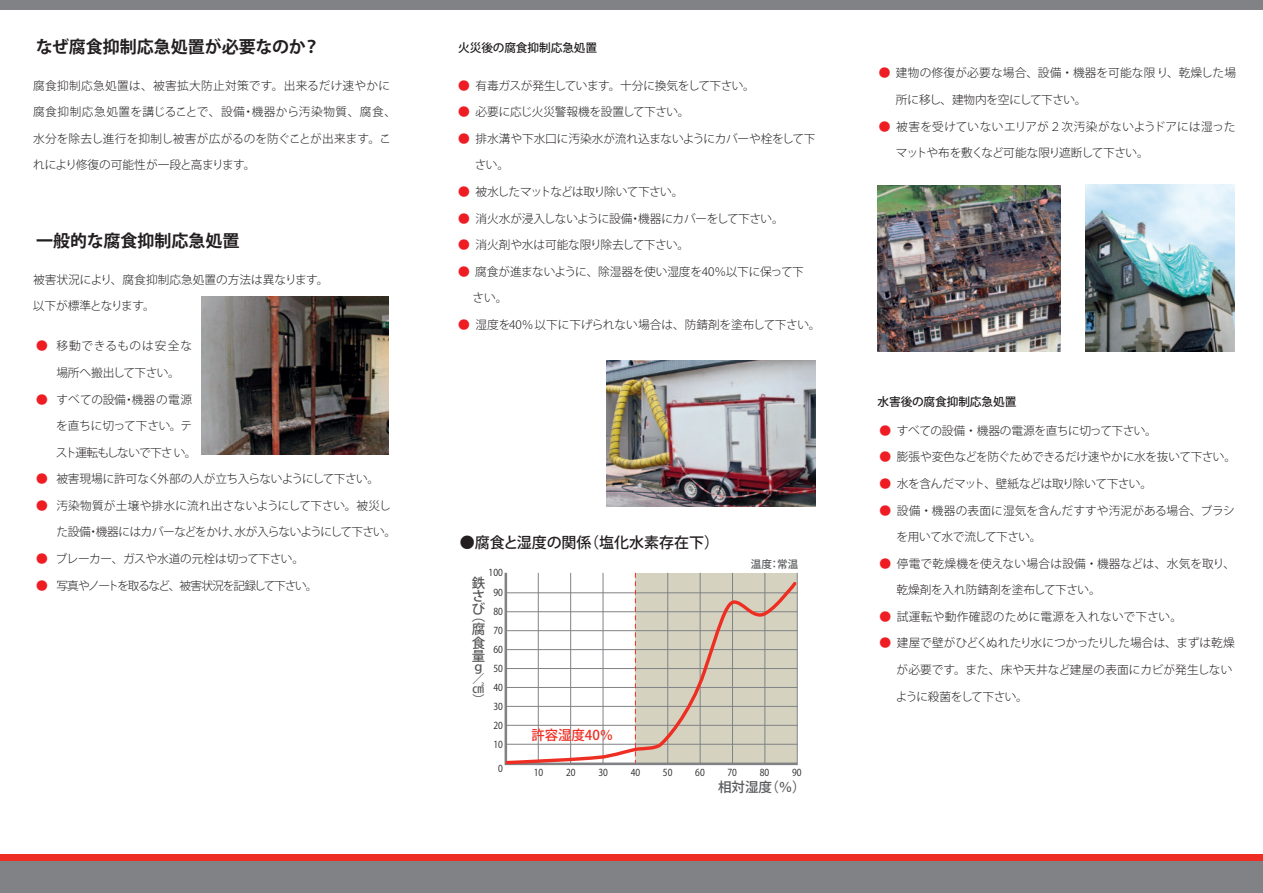
<style>
.page{position:relative;width:1263px;height:893px;background:#fff}
.page>*{position:absolute;margin:0;border:0;box-sizing:border-box;transform-origin:0 0}
.t1{font:700 16.95px "Koz Go Pro";color:#231f20}
.t2{font:500 15px "Koz Go Pro";color:#231f20}
.t3{font:500 13.5px/13.5px "Koz Go Pro";color:#57585a;text-align:justify}
.t4{font:500 13.5px "Koz Go Pro";color:#ee2e22}
.t5{font:500 12px "Koz Go Pro";color:#57585a}
.t6{font:300 11.7px "Koz Go Pro";letter-spacing:-.01em;color:#231f20}
.t7{font:300 11.7px "Koz Go Pro";letter-spacing:-.04em;color:#231f20}
.t8{font:300 11.7px "Koz Go Pro";letter-spacing:.025em;color:#231f20}
.t9{font:300 11.7px "Koz Go Pro";letter-spacing:-.03em;color:#231f20}
.t10{font:300 11.7px "Koz Go Pro";letter-spacing:.01em;color:#231f20}
.t11{font:300 11.7px "Koz Go Pro";letter-spacing:-.05em;color:#231f20}
.t12{font:300 11.7px "Koz Go Pro";letter-spacing:-.06em;color:#231f20}
.t13{font:300 11.7px "Koz Go Pro";letter-spacing:.02em;color:#231f20}
.t14{font:300 11.7px "Koz Go Pro";letter-spacing:.015em;color:#231f20}
.t15{font:300 11.7px "Koz Go Pro";letter-spacing:-.11em;color:#231f20}
.t16{font:500 11.7px "Koz Go Pro";letter-spacing:-.01em;color:#231f20}
.t17{font:300 11.7px "Koz Go Pro";color:#ee1d23}
.t18{font:300 11.7px "Koz Go Pro";letter-spacing:-.035em;color:#231f20}
.t19{font:300 11.7px "Koz Go Pro";letter-spacing:.035em;color:#231f20}
.t20{font:300 11.7px "Koz Go Pro";letter-spacing:-.08em;color:#231f20}
.t21{font:300 11.7px "Koz Go Pro";letter-spacing:-.055em;color:#231f20}
.t22{font:300 11.7px "Koz Go Pro";letter-spacing:.04em;color:#231f20}
.t23{font:300 11.7px "Koz Go Pro";letter-spacing:.08em;color:#231f20}
.t24{font:500 10.5px "Koz Go Pro";color:#57585a}
.t25{font:9.6px/19px "Koz Go Pro";color:#231f20;text-align:center;scale:.9 1}
</style>
<div class="page">
<div style="left:0;top:0;width:1263px;height:10px;background:#808285"></div>
<div style="left:0;top:860px;width:1263px;height:33px;background:#808285"></div>
<div style="left:0;top:854px;width:1263px;height:6px;background:#ee2e22"></div>
<img style="left:201px;top:297px;width:187px;height:157px">
<img style="left:606px;top:361px;width:209px;height:146px">
<img style="left:877px;top:185px;width:183px;height:167px">
<img style="left:1085px;top:185px;width:150px;height:167px">
<div style="left:635px;top:574px;width:162px;height:190px;background:#d5d3c0"></div>
<hr style="left:504px;top:573px;width:3px;height:192px;background:#808285">
<hr style="left:538px;top:573px;width:1px;height:192px;background:#808285">
<hr style="left:570px;top:573px;width:1px;height:192px;background:#808285">
<hr style="left:603px;top:573px;width:1px;height:192px;background:#808285">
<hr style="left:667px;top:573px;width:1px;height:192px;background:#808285">
<hr style="left:700px;top:573px;width:1px;height:192px;background:#808285">
<hr style="left:732px;top:573px;width:1px;height:192px;background:#808285">
<hr style="left:764px;top:573px;width:1px;height:192px;background:#808285">
<hr style="left:797px;top:573px;width:1px;height:192px;background:#808285">
<svg style="left:504px;top:580px;width:294px;height:186px"></svg>
<h1 class="t1" style="left:36px;top:36px;width:272px">なぜ腐食抑制応急処置が必要なのか</h1>
<h1 class="t1" style="left:303px;top:36px;width:19px">?</h1>
<p class="t16" style="left:458px;top:40px;width:140px">火災後の腐食抑制応急処置</p>
<p class="t8" style="left:33px;top:78px;width:359px">腐食抑制応急処置は、被害拡大防止対策です。出来るだけ速やかに</p>
<p class="t22" style="left:252px;top:104px;width:146px">機器から汚染物質、腐食、</p>
<p class="t19" style="left:33px;top:104px;width:213px">腐食抑制応急処置を講じることで、設備</p>
<p class="t6" style="left:33px;top:131px;width:360px">水分を除去し進行を抑制し被害が広がるのを防ぐことが出来ます。こ</p>
<p class="t6" style="left:33px;top:157px;width:224px">れにより修復の可能性が一段と高まります。</p>
<p class="t6" style="left:242px;top:104px;width:13px">・</p>
<p class="t7" style="left:476px;top:78px;width:281px">有毒ガスが発生しています。十分に換気をして下さい。</p>
<p class="t17" style="left:458px;top:78px;width:13px">●</p>
<p class="t9" style="left:476px;top:104px;width:216px">必要に応じ火災警報機を設置して下さい。</p>
<p class="t17" style="left:458px;top:104px;width:13px">●</p>
<p class="t6" style="left:476px;top:131px;width:341px">排水溝や下水口に汚染水が流れ込まないようにカバーや栓をして下</p>
<p class="t17" style="left:458px;top:131px;width:13px">●</p>
<p class="t6" style="left:458px;top:158px;width:52px">　さい。</p>
<p class="t12" style="left:476px;top:184px;width:209px">被水したマットなどは取り除いて下さい。</p>
<p class="t17" style="left:458px;top:184px;width:13px">●</p>
<p class="t14" style="left:896px;top:66px;width:342px">建物の修復が必要な場合、設備・機器を可能な限り、乾燥した場</p>
<p class="t17" style="left:879px;top:66px;width:13px">●</p>
<p class="t9" style="left:896px;top:92px;width:192px">所に移し、建物内を空にして下さい。</p>
<p class="t8" style="left:896px;top:119px;width:341px">被害を受けていないエリアが２次汚染がないようドアには湿った</p>
<p class="t17" style="left:879px;top:119px;width:13px">●</p>
<p class="t12" style="left:896px;top:145px;width:254px">マットや布を敷くなど可能な限り遮断して下さい。</p>
<p class="t6" style="left:476px;top:211px;width:158px">消火水が浸入しないように設備</p>
<p class="t7" style="left:638px;top:211px;width:147px">機器にカバーをして下さい。</p>
<p class="t17" style="left:458px;top:211px;width:13px">●</p>
<p class="t6" style="left:629px;top:211px;width:13px">・</p>
<h1 class="t1" style="left:36px;top:230px;width:205px">一般的な腐食抑制応急処置</h1>
<p class="t6" style="left:476px;top:237px;width:215px">消火剤や水は可能な限り除去して下さい。</p>
<p class="t17" style="left:458px;top:237px;width:13px">●</p>
<p class="t6" style="left:33px;top:272px;width:297px">被害状況により、腐食抑制応急処置の方法は異なります。</p>
<p class="t7" style="left:33px;top:299px;width:123px">以下が標準となります。</p>
<p class="t6" style="left:475px;top:264px;width:330px">腐食が進まないように、除湿器を使い湿度を40％以下に保って下</p>
<p class="t17" style="left:458px;top:264px;width:13px">●</p>
<p class="t6" style="left:458px;top:290px;width:51px">　さい。</p>
<p class="t6" style="left:476px;top:317px;width:347px">湿度を40％以下に下げられない場合は、防錆剤を塗布して下さい。</p>
<p class="t17" style="left:458px;top:317px;width:13px">●</p>
<p class="t17" style="left:36px;top:338px;width:13px">●</p>
<p class="t23" style="left:56px;top:338px;width:137px">移動できるものは安全な</p>
<p class="t17" style="left:36px;top:392px;width:13px">●</p>
<p class="t7" style="left:56px;top:365px;width:125px">場所へ搬出して下さい。</p>
<p class="t6" style="left:132px;top:392px;width:62px">機器の電源</p>
<p class="t6" style="left:56px;top:392px;width:71px">すべての設備</p>
<p class="t6" style="left:123px;top:392px;width:13px">・</p>
<p class="t16" style="left:877px;top:394px;width:140px">水害後の腐食抑制応急処置</p>
<p class="t17" style="left:36px;top:471px;width:13px">●</p>
<p class="t6" style="left:56px;top:418px;width:138px">を直ちに切って下さい。テ</p>
<p class="t20" style="left:56px;top:445px;width:142px">スト運転もしないで下さい。</p>
<p class="t7" style="left:56px;top:471px;width:324px">被害現場に許可なく外部の人が立ち入らないようにして下さい。</p>
<p class="t7" style="left:897px;top:423px;width:261px">すべての設備・機器の電源を直ちに切って下さい。</p>
<p class="t17" style="left:879px;top:423px;width:13px">●</p>
<p class="t9" style="left:897px;top:449px;width:341px">膨張や変色などを防ぐためできるだけ速やかに水を抜いて下さい。</p>
<p class="t17" style="left:880px;top:449px;width:13px">●</p>
<p class="t7" style="left:897px;top:476px;width:257px">水を含んだマット、壁紙などは取り除いて下さい。</p>
<p class="t17" style="left:880px;top:476px;width:13px">●</p>
<p class="t17" style="left:36px;top:498px;width:13px">●</p>
<p class="t13" style="left:56px;top:498px;width:336px">汚染物質が土壌や排水に流れ出さないようにして下さい。被災し</p>
<p class="t17" style="left:36px;top:551px;width:13px">●</p>
<p class="t17" style="left:36px;top:578px;width:13px">●</p>
<p class="t11" style="left:56px;top:524px;width:341px">た設備機器にはカバーなどをかけ水が入らないようにして下さい。</p>
<p class="t6" style="left:229px;top:524px;width:13px">、</p>
<p class="t6" style="left:87px;top:524px;width:13px">・</p>
<p class="t18" style="left:56px;top:551px;width:250px">ブレーカー、ガスや水道の元栓は切って下さい。</p>
<p class="t15" style="left:56px;top:578px;width:263px">写真やノートを取るなど、被害状況を記録して下さい。</p>
<p class="t2" style="left:460px;top:533px;width:133px">●腐食と湿度の関係</p>
<p class="t2" style="left:584px;top:533px;width:136px">（塩化水素存在下(</p>
<p class="t25" style="left:489px;top:564px;width:17px">100<br>90<br>80<br>70<br>60<br>50<br>40<br>30<br>20<br>10</p>
<p class="t3" style="left:472px;top:577px;width:15px">鉄さび</p>
<p class="t3" style="left:472px;top:610px;width:15px">（</p>
<p class="t3" style="left:472px;top:623px;width:15px">腐食量</p>
<p class="t5" style="left:473px;top:659px;width:11px">ｇ</p>
<p class="t5" style="left:473px;top:692px;width:13px">(</p>
<p class="t5" style="left:473px;top:671px;width:13px">／</p>
<p class="t5" style="left:473px;top:681px;width:13px">㎠</p>
<p class="t4" style="left:531px;top:726px;width:83px">許容湿度40％</p>
<p class="t24" style="left:751px;top:557px;width:22px">温度</p>
<p class="t24" style="left:777px;top:557px;width:22px">常温</p>
<p class="t24" style="left:769px;top:557px;width:12px">：</p>
<p class="t10" style="left:897px;top:503px;width:339px">設備・機器の表面に湿気を含んだすすや汚泥がある場合、ブラシ</p>
<p class="t17" style="left:880px;top:503px;width:13px">●</p>
<p class="t11" style="left:880px;top:529px;width:164px">　を用いて水で流して下さい。</p>
<p class="t6" style="left:897px;top:556px;width:340px">停電で乾燥機を使えない場合は設備・機器などは、水気を取り、</p>
<p class="t17" style="left:880px;top:556px;width:13px">●</p>
<p class="t6" style="left:896px;top:582px;width:206px">乾燥剤を入れ防錆剤を塗布して下さい。</p>
<p class="t8" style="left:897px;top:609px;width:287px">試運転や動作確認のために電源を入れないで下さい。</p>
<p class="t17" style="left:880px;top:609px;width:13px">●</p>
<p class="t6" style="left:897px;top:635px;width:339px">建屋で壁がひどくぬれたり水につかったりした場合は、まずは乾燥</p>
<p class="t17" style="left:880px;top:635px;width:13px">●</p>
<p class="t10" style="left:897px;top:662px;width:337px">が必要です。また、床や天井など建屋の表面にカビが発生しない</p>
<p class="t21" style="left:880px;top:689px;width:150px">　ように殺菌をして下さい。</p>
<p class="t25" style="left:498px;top:759px;width:7px">0</p>
<p class="t25" style="left:534px;top:763px;width:12px">10</p>
<p class="t25" style="left:566px;top:763px;width:12px">20</p>
<p class="t25" style="left:598px;top:763px;width:12px">30</p>
<p class="t25" style="left:631px;top:763px;width:12px">40</p>
<p class="t25" style="left:663px;top:763px;width:12px">50</p>
<p class="t25" style="left:695px;top:763px;width:12px">60</p>
<p class="t25" style="left:727px;top:763px;width:12px">70</p>
<p class="t25" style="left:760px;top:763px;width:12px">80</p>
<p class="t25" style="left:792px;top:763px;width:12px">90</p>
<p class="t3" style="left:718px;top:781px;width:56px">相対湿度</p>
<p class="t3" style="left:765px;top:781px;width:41px">)％(</p>
</div>
